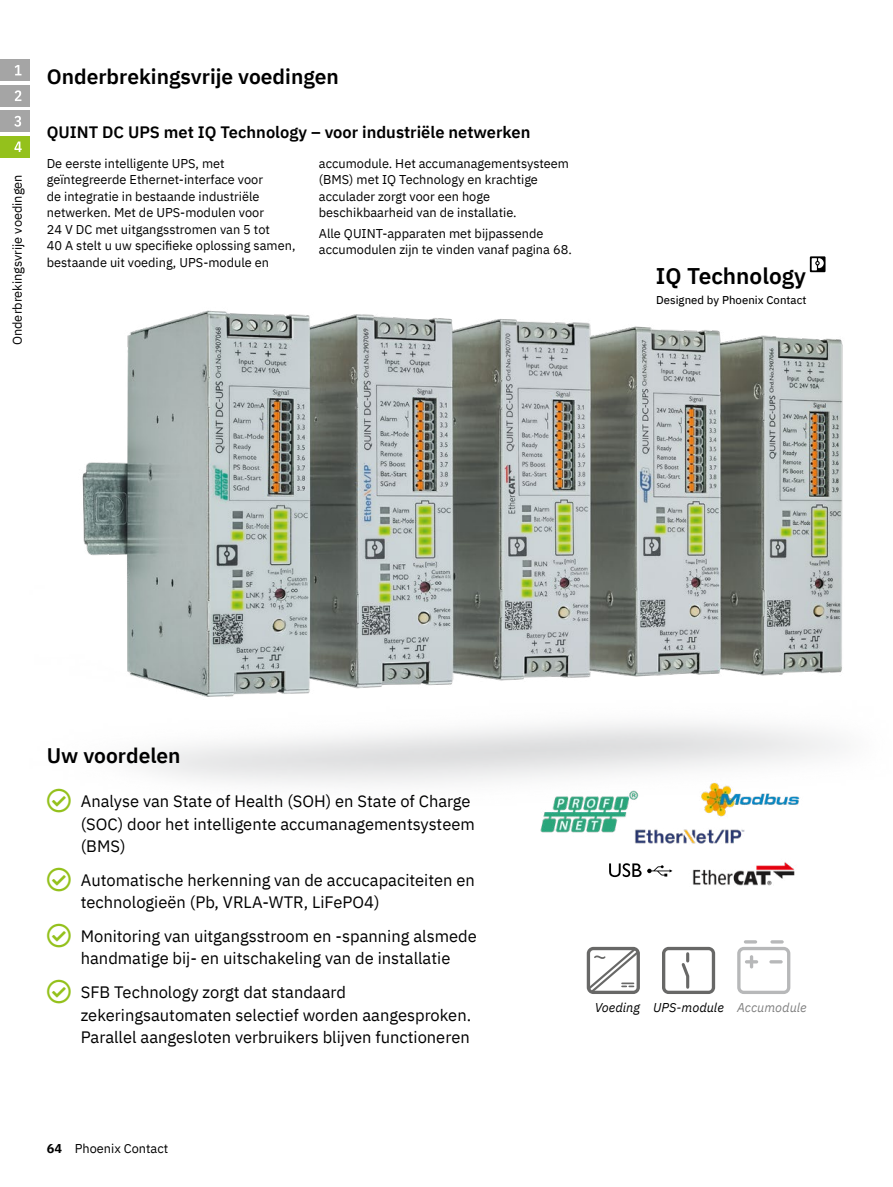
<style>
.page{position:relative;width:893px;height:1187px;background:#fff}
.page>*{position:absolute;margin:0;border:0;box-sizing:border-box;transform-origin:0 0}
.t1{font:22.65px "IBM Plex Sans Sm Bld";color:#000}
.t2{font:21px "IBM Plex Sans Sm Bld";color:#000}
.t3{font:16.5px/22.5px "IBM Plex Sans";color:#000}
.t4{font:16.5px "IBM Plex Sans Sm Bld";color:#000}
.t5{font:12.75px/16.5px "IBM Plex Sans";color:#000}
.t6{font:italic 12.75px "IBM Plex Sans";color:#000}
.t7{font:11.4px "IBM Plex Sans Text";letter-spacing:.005em;color:#000}
.s1{font-family:"Px C Phoenix ESPRIT";font-size:24px;color:#94c11c}
.s2{font-weight:700}
</style>
<div class="page">
<img style="left:540px;top:808px;width:88px;height:25px">
<img style="left:626px;top:817px;width:119px;height:27px">
<img style="left:695px;top:808px;width:50px;height:22px">
<img style="left:692px;top:862px;width:103px;height:24px">
<svg style="left:609px;top:863px;width:63px;height:14px"></svg>
<img style="left:138px;top:723px;width:702px;height:85px">
<img style="left:82px;top:310px;width:761px;height:387px">
<svg style="left:810px;top:256px;width:15px;height:16px"></svg>
<svg style="left:737px;top:940px;width:53px;height:53px"></svg>
<svg style="left:587px;top:946px;width:53px;height:47px"></svg>
<svg style="left:662px;top:946px;width:53px;height:47px"></svg>
<div style="left:0;top:60px;width:30px;height:21px;background:#a5a5a5"></div>
<svg style="left:15px;top:65px;width:7px;height:10px"></svg>
<div style="left:0;top:85px;width:30px;height:21px;background:#a5a5a5"></div>
<svg style="left:15px;top:90px;width:6px;height:11px"></svg>
<div style="left:0;top:111px;width:30px;height:21px;background:#a5a5a5"></div>
<svg style="left:14px;top:116px;width:7px;height:11px"></svg>
<div style="left:0;top:136px;width:30px;height:21px;background:#94c11c"></div>
<svg style="left:14px;top:141px;width:8px;height:11px"></svg>
<p class="t5" style="left:8px;top:345px;width:172px;rotate:-90deg">Onderbrekingsvrije voedingen</p>
<h2 class="t2" style="left:47px;top:60px;width:293px">Onderbrekingsvrije voedingen</h2>
<p class="t4" style="left:47px;top:119px;width:485px">QUINT DC UPS met IQ Technology – voor industriële netwerken</p>
<p class="t5" style="left:47px;top:154px;width:250px">De eerste intelligente UPS, met geïntegreerde Ethernet-interface voor<br>de integratie in bestaande industriële netwerken. Met de UPS-modulen voor<br>24 V DC met uitgangsstromen van 5 tot<br>40 A stelt u uw specifieke oplossing samen, bestaande uit voeding, UPS-module en</p>
<p class="t5" style="left:319px;top:154px;width:252px">accumodule. Het accumanagementsysteem (BMS) met IQ Technology en krachtige acculader zorgt voor een hoge beschikbaarheid van de installatie.</p>
<p class="t5" style="left:319px;top:224px;width:254px">Alle QUINT-apparaten met bijpassende accumodulen zijn te vinden vanaf pagina 68.</p>
<h1 class="t1" style="left:656px;top:258px;width:152px">IQ Technology</h1>
<p class="t7" style="left:656px;top:291px;width:152px">Designed by Phoenix Contact</p>
<h2 class="t2" style="left:47px;top:739px;width:135px">Uw voordelen</h2>
<p class="t3" style="left:81px;top:788px;width:396px;text-indent:-34px"><span class="s1">✓</span> Analyse van State of Health (SOH) en State of Charge (SOC) door het intelligente accumanagementsysteem (BMS)</p>
<p class="t3" style="left:81px;top:867px;width:396px;text-indent:-34px"><span class="s1">✓</span> Automatische herkenning van de accucapaciteiten en technologieën (Pb, VRLA-WTR, LiFePO4)</p>
<p class="t3" style="left:47px;top:923px;width:431px;text-align:center"><span class="s1">✓</span> Monitoring van uitgangsstroom en -spanning alsmede handmatige bij- en uitschakeling van de installatie</p>
<p class="t3" style="left:81px;top:979px;width:392px;text-indent:-34px"><span class="s1">✓</span> SFB Technology zorgt dat standaard zekeringsautomaten selectief worden aangesproken.<br>Parallel aangesloten verbruikers blijven functioneren</p>
<p class="t5" style="left:47px;top:1138px;width:123px"><span class="s2">64</span> Phoenix Contact</p>
<p class="t6" style="left:595px;top:997px;width:213px">Voeding UPS-module Accumodule</p>
</div>
